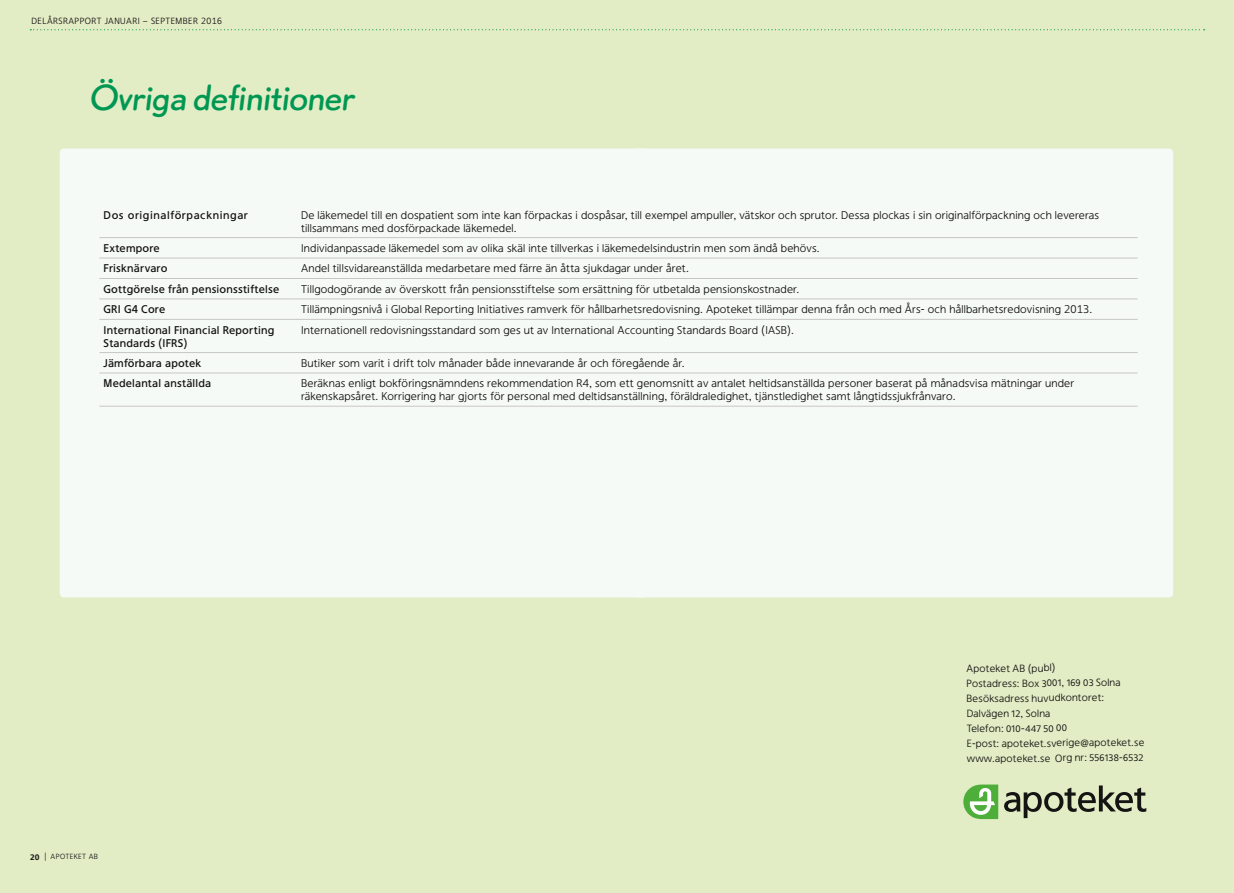
<style>
.page{position:relative;width:1234px;height:893px;background:#fff}
.page>*{position:absolute;margin:0;border:0;box-sizing:border-box;transform-origin:0 0}
.t1{font:36px "Apoprat";color:#009753}
.t2{font:11.25px/12.8px "Apoteket Sans";letter-spacing:.015em;color:#141412}
.t3{font:500 11.25px/12.8px "Apoteket Sans";letter-spacing:.015em;color:#141412}
.t4{font:500 11.25px "Apoteket Sans";letter-spacing:.05em;color:#141412}
.t5{font:10.5px/15px "Apoteket Sans";letter-spacing:.015em;color:#141412}
.t6{font:9px "Apoteket Sans";letter-spacing:.05em;color:#141412}
.t7{font:7.5px "Apoteket Sans";letter-spacing:.05em;color:#141412}
.s1{font-weight:700;font-size:9px}
.s2{font-weight:500}
</style>
<div class="page">
<div style="left:0;top:0;width:1233px;height:893px;background:#e2ecc5"></div>
<svg style="left:30px;top:29px;width:1174px;height:1px"></svg>
<div style="left:634px;top:149px;width:538px;height:448px;background:#f6faf7;border-radius:4px"></div>
<div style="left:60px;top:149px;width:586px;height:448px;background:#f6faf7;border-radius:4px"></div>
<hr style="left:99px;top:237px;width:196px;height:1px;background:#c6c6c6">
<hr style="left:295px;top:237px;width:842px;height:1px;background:#c6c6c6">
<hr style="left:99px;top:258px;width:196px;height:1px;background:#c6c6c6">
<hr style="left:295px;top:258px;width:842px;height:1px;background:#c6c6c6">
<hr style="left:99px;top:278px;width:196px;height:1px;background:#c6c6c6">
<hr style="left:295px;top:278px;width:842px;height:1px;background:#c6c6c6">
<hr style="left:99px;top:299px;width:196px;height:1px;background:#c6c6c6">
<hr style="left:295px;top:299px;width:842px;height:1px;background:#c6c6c6">
<hr style="left:99px;top:319px;width:196px;height:1px;background:#c6c6c6">
<hr style="left:295px;top:319px;width:842px;height:1px;background:#c6c6c6">
<hr style="left:99px;top:352px;width:196px;height:1px;background:#c6c6c6">
<hr style="left:295px;top:352px;width:842px;height:1px;background:#c6c6c6">
<hr style="left:99px;top:373px;width:196px;height:1px;background:#c6c6c6">
<hr style="left:295px;top:373px;width:842px;height:1px;background:#c6c6c6">
<hr style="left:99px;top:406px;width:196px;height:1px;background:#c6c6c6">
<hr style="left:295px;top:406px;width:842px;height:1px;background:#c6c6c6">
<svg style="left:963px;top:784px;width:34px;height:35px"></svg>
<svg style="left:1004px;top:785px;width:141px;height:33px"></svg>
<p class="t6" style="left:31px;top:15px;width:126px">DELÅRSRAPPORT JANUARI – septe</p>
<p class="t6" style="left:175px;top:15px;width:48px">mber 2016</p>
<h1 class="t1" style="left:89px;top:76px;width:266px">Övriga definitioner</h1>
<p class="t4" style="left:104px;top:208px;width:146px">Dos originalförpackningar</p>
<p class="t2" style="left:301px;top:209px;width:799px">De läkemedel till en dospatient som inte kan förpackas i dospåsar, till exempel ampuller, vätskor och sprutor. Dessa plockas i sin originalförpackning och levereras tillsammans med dosförpackade läkemedel.</p>
<p class="t3" style="left:104px;top:242px;width:58px">Extempore</p>
<p class="t2" style="left:301px;top:242px;width:520px">Individanpassade läkemedel som av olika skäl inte tillverkas i läkemedelsindustrin men som ändå behövs.</p>
<p class="t3" style="left:104px;top:262px;width:65px">Frisknärvaro</p>
<p class="t2" style="left:301px;top:262px;width:389px">Andel tillsvidareanställda medarbetare med färre än åtta sjukdagar under året.</p>
<p class="t3" style="left:104px;top:283px;width:177px">Gottgörelse från pensionsstiftelse</p>
<p class="t2" style="left:301px;top:283px;width:499px">Tillgodogörande av överskott från pensionsstiftelse som ersättning för utbetalda pensionskostnader.</p>
<p class="t3" style="left:104px;top:303px;width:63px">GRI G4 Core</p>
<p class="t2" style="left:301px;top:303px;width:792px">Tillämpningsnivå i Global Reporting Initiatives ramverk för hållbarhetsredovisning. Apoteket tillämpar denna från och med Års- och hållbarhetsredovisning 2013.</p>
<p class="t3" style="left:104px;top:323px;width:172px">International Financial Reporting<br>Standards (IFRS)</p>
<p class="t2" style="left:301px;top:324px;width:494px">Internationell redovisningsstandard som ges ut av International Accounting Standards Board (IASB).</p>
<p class="t3" style="left:104px;top:357px;width:99px">Jämförbara apotek</p>
<p class="t2" style="left:301px;top:357px;width:385px">Butiker som varit i drift tolv månader både innevarande år och föregående år.</p>
<p class="t3" style="left:104px;top:377px;width:109px">Medelantal anställda</p>
<p class="t2" style="left:301px;top:377px;width:774px">Beräknas enligt bokföringsnämndens rekommendation R4, som ett genomsnitt av antalet heltidsanställda personer baserat på månadsvisa mätningar under räkenskapsåret. Korrigering har gjorts för personal med deltidsanställning, föräldraledighet, tjänstledighet samt långtidssjukfrånvaro.</p>
<p class="t7" style="left:30px;top:852px;width:69px"><span class="s1">20</span> <span class="s2">|</span> Apoteket AB</p>
<p class="t5" style="left:966px;top:660px;width:179px">Apoteket AB (publ)<br>Postadress: Box 3001, 169 03 Solna<br>Besöksadress huvudkontoret:<br>Dalvägen 12, Solna<br>Telefon: 010-447 50 00<br>E-post: apoteket.sverige@apoteket.se www.apoteket.se Org nr: 556138-6532</p>
</div>
